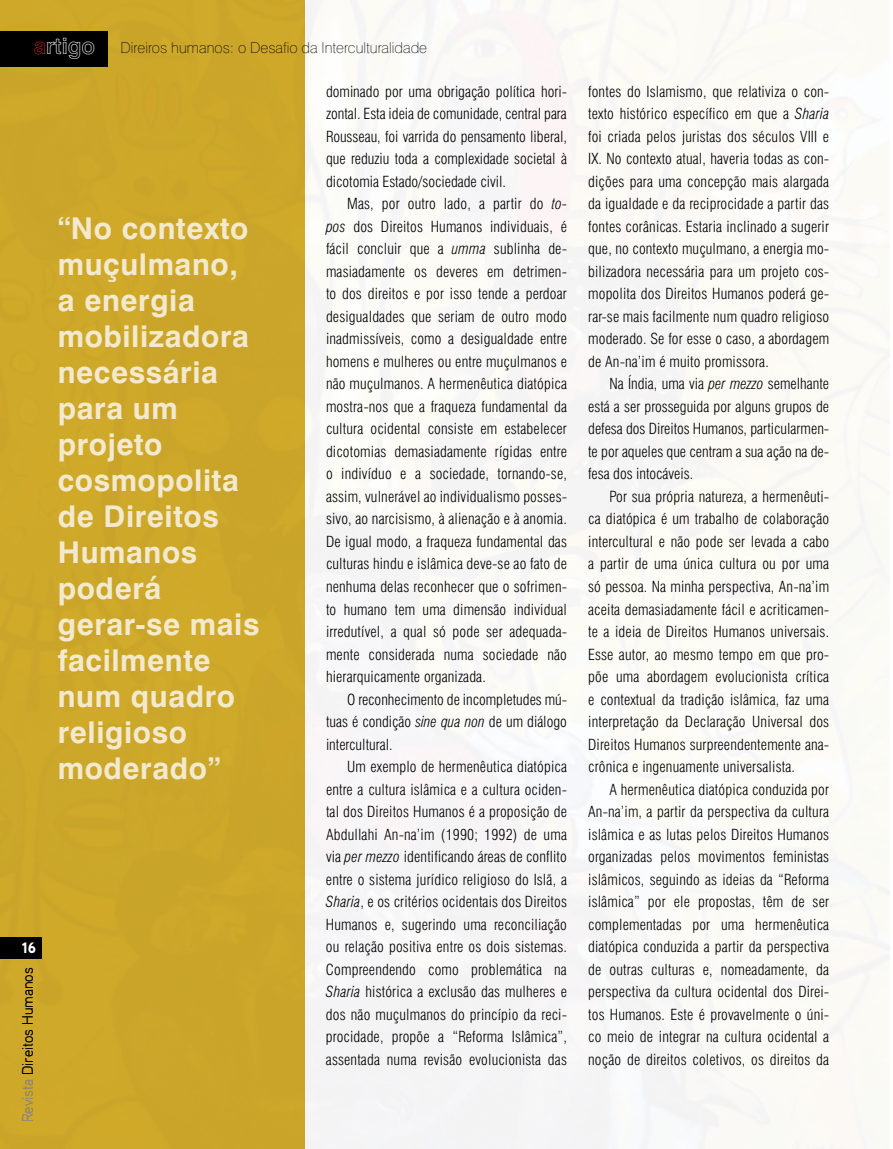
<style>
.page{position:relative;width:893px;height:1149px;background:#fff}
.page>*{position:absolute;margin:0;border:0;box-sizing:border-box;transform-origin:0 0}
.t1{font:700 30px/36px "Swiss 721 BT";letter-spacing:.02em;color:#f3e9ce}
.t2{font:300 condensed 15px/22.5px "Swiss 721 BT";letter-spacing:.01em;color:#000;text-align:justify}
.t3{font:100 15px "Swiss 721 BT";color:#000}
.t4{font:300 15px "Aaux Pro";color:#000}
.t5{font:900 15px "Aaux Pro";color:#fff}
.s1{font-family:"Swiss 721 BT Bold Outline";font-weight:400;font-size:22.5px;color:#d2232a}
.s2{font-family:"Swiss 721 BT Bold Outline";font-weight:400;font-size:22.5px;color:#fff}
.s3{color:#939598}
.s4{font-style:italic}
</style>
<div class="page">
<div style="left:0;top:0;width:305px;height:1148px;background:#d2ac2b"></div>
<div style="left:0;top:31px;width:108px;height:35px;background:#000"></div>
<div style="left:0;top:937px;width:42px;height:21px;background:#000"></div>
<p class="t3" style="left:34px;top:38px;width:395px"><span class="s1">a</span><span class="s2">rtigo</span> Direiros humanos: o Desafio da Interculturalidade</p>
<h1 class="t1" style="left:58px;top:210px;width:203px">“No contexto muçulmano, a energia mobilizadora necessária para um projeto cosmopolita de Direitos<br>Humanos poderá gerar-se mais facilmente num quadro religioso moderado”</h1>
<p class="t5" style="left:22px;top:938px;width:16px">16</p>
<p class="t4" style="left:18px;top:1121px;width:156px;rotate:-90deg"><span class="s3">Revista</span> Direitos Humanos</p>
<p class="t2" style="left:326px;top:80px;width:242px">dominado por uma obrigação política hori&shy;zontal. Esta ideia de comunidade, central para Rousseau, foi varrida do pensamento liberal, que reduziu toda a complexidade societal à dicotomia Estado/sociedade civil.</p>
<p class="t2" style="left:326px;top:192px;width:242px;text-indent:21px">Mas, por outro lado, a partir do <span class="s4">to&shy;pos</span> dos Direitos Humanos individuais, é fácil concluir que a <span class="s4">umma</span> sublinha de&shy;masiadamente os deveres em detrimen&shy;to dos direitos e por isso tende a perdoar desigualdades que seriam de outro modo inadmissíveis, como a desigualdade entre homens e mulheres ou entre muçulmanos e não muçulmanos. A hermenêutica diatópica mostra-nos que a fraqueza fundamental da cultura ocidental consiste em estabelecer dicotomias demasiadamente rígidas entre o indivíduo e a sociedade, tornando-se, assim, vulnerável ao individualismo posses&shy;sivo, ao narcisismo, à alienação e à anomia.<br>De igual modo, a fraqueza fundamental das culturas hindu e islâmica deve-se ao fato de nenhuma delas reconhecer que o sofrimen&shy;to humano tem uma dimensão individual irredutível, a qual só pode ser adequada&shy;mente considerada numa sociedade não hierarquicamente organizada.</p>
<p class="t2" style="left:326px;top:687px;width:242px;text-indent:21px">O reconhecimento de incompletudes mú&shy;tuas é condição <span class="s4">sine qua non</span> de um diálogo intercultural.</p>
<p class="t2" style="left:326px;top:755px;width:242px;text-indent:21px">Um exemplo de hermenêutica diatópica entre a cultura islâmica e a cultura ociden&shy;tal dos Direitos Humanos é a proposição de Abdullahi An-na’im (1990; 1992) de uma via <span class="s4">per mezzo</span> identificando áreas de conflito entre o sistema jurídico religioso do Islã, a <span class="s4">Sharia</span>, e os critérios ocidentais dos Direitos Humanos e, sugerindo uma reconciliação ou relação positiva entre os dois sistemas.<br>Compreendendo como problemática na <span class="s4">Sharia</span> histórica a exclusão das mulheres e dos não muçulmanos do princípio da reci&shy;procidade, propõe a “Reforma Islâmica”, assentada numa revisão evolucionista das</p>
<p class="t2" style="left:588px;top:80px;width:242px">fontes do Islamismo, que relativiza o con&shy;texto histórico específico em que a <span class="s4">Sharia </span>foi criada pelos juristas dos séculos VIII e IX. No contexto atual, haveria todas as con&shy;dições para uma concepção mais alargada da igualdade e da reciprocidade a partir das fontes corânicas. Estaria inclinado a sugerir que, no contexto muçulmano, a energia mo&shy;bilizadora necessária para um projeto cos&shy;mopolita dos Direitos Humanos poderá ge&shy;rar-se mais facilmente num quadro religioso moderado. Se for esse o caso, a abordagem de An-na’im é muito promissora.</p>
<p class="t2" style="left:588px;top:372px;width:242px;text-indent:21px">Na Índia, uma via <span class="s4">per mezzo</span> semelhante está a ser prosseguida por alguns grupos de defesa dos Direitos Humanos, particularmen&shy;te por aqueles que centram a sua ação na de&shy;fesa dos intocáveis.</p>
<p class="t2" style="left:588px;top:485px;width:242px;text-indent:21px">Por sua própria natureza, a hermenêuti&shy;ca diatópica é um trabalho de colaboração intercultural e não pode ser levada a cabo a partir de uma única cultura ou por uma só pessoa. Na minha perspectiva, An-na’im aceita demasiadamente fácil e acriticamen&shy;te a ideia de Direitos Humanos universais.<br>Esse autor, ao mesmo tempo em que pro&shy;põe uma abordagem evolucionista crítica e contextual da tradição islâmica, faz uma interpretação da Declaração Universal dos Direitos Humanos surpreendentemente ana&shy;crônica e ingenuamente universalista.</p>
<p class="t2" style="left:588px;top:777px;width:242px;text-indent:21px">A hermenêutica diatópica conduzida por An-na’im, a partir da perspectiva da cultura islâmica e as lutas pelos Direitos Humanos organizadas pelos movimentos feministas islâmicos, seguindo as ideias da “Reforma islâmica” por ele propostas, têm de ser complementadas por uma hermenêutica diatópica conduzida a partir da perspectiva de outras culturas e, nomeadamente, da perspectiva da cultura ocidental dos Direi&shy;tos Humanos. Este é provavelmente o úni&shy;co meio de integrar na cultura ocidental a noção de direitos coletivos, os direitos da</p>
</div>
